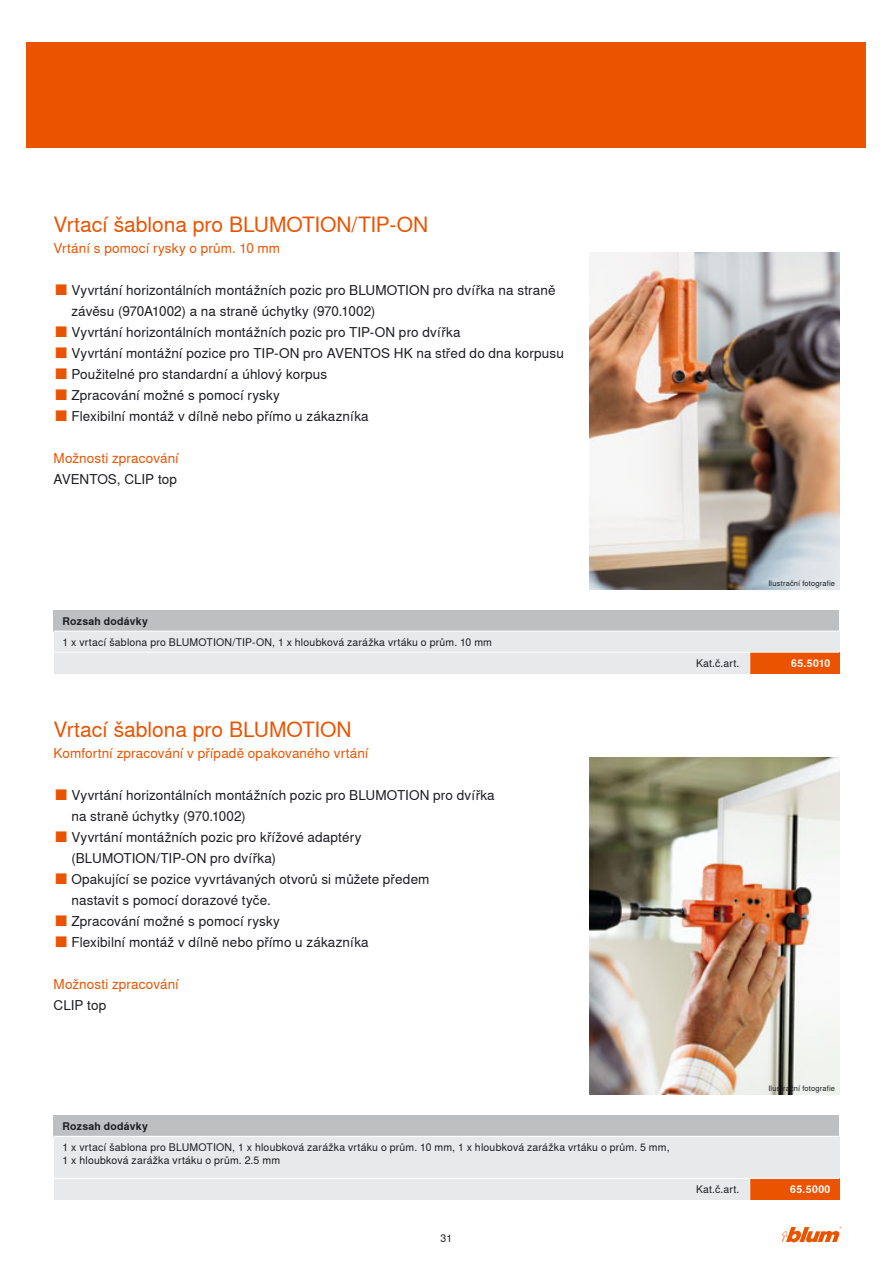
<style>
.page{position:relative;width:893px;height:1263px;background:#fff}
.page>*{position:absolute;margin:0;border:0;box-sizing:border-box;transform-origin:0 0}
.t1{font:21px "Nimbus Sans Global";color:#ea5300}
.t2{font:13.5px/21px "Nimbus Sans Global";letter-spacing:.01em;color:#1b1c20}
.t3{font:13.5px "Nimbus Sans Global";letter-spacing:.01em;color:#ea5300}
.t4{font:10.5px/12.6px "Nimbus Sans Global";letter-spacing:.02em;color:#1b1c20}
.t5{font:700 10.5px "Nimbus Sans Global";letter-spacing:.02em;color:#1b1c20}
.t6{font:700 10.5px "Nimbus Sans Global";letter-spacing:.03em;color:#fff}
.t7{font:7.5px "Nimbus Sans Global";letter-spacing:.025em;color:#1b1c20}
.s1{font-size:18.75px;color:#ea5300}
</style>
<div class="page">
<div style="left:27px;top:42px;width:839px;height:105px;background:#ea5300"></div>
<div style="left:54px;top:610px;width:785px;height:21px;background:#bdbfc1"></div>
<div style="left:54px;top:631px;width:785px;height:43px;background:#e7e9ea"></div>
<div style="left:750px;top:652px;width:89px;height:22px;background:#ea5300"></div>
<div style="left:54px;top:1116px;width:785px;height:21px;background:#bdbfc1"></div>
<div style="left:54px;top:1137px;width:785px;height:63px;background:#e7e9ea"></div>
<div style="left:750px;top:1179px;width:89px;height:21px;background:#ea5300"></div>
<svg style="left:782px;top:1226px;width:60px;height:16px"></svg>
<img style="left:589px;top:253px;width:250px;height:336px">
<img style="left:589px;top:758px;width:250px;height:336px">
<hr style="left:54px;top:631px;width:785px;height:1px;background:#fff">
<hr style="left:54px;top:652px;width:785px;height:1px;background:#fff">
<svg style="left:749px;top:653px;width:1px;height:20px"></svg>
<hr style="left:54px;top:1136px;width:785px;height:1px;background:#fff">
<hr style="left:54px;top:1178px;width:785px;height:1px;background:#fff">
<svg style="left:749px;top:1179px;width:1px;height:21px"></svg>
<h1 class="t1" style="left:54px;top:211px;width:376px">Vrtací šablona pro BLUMOTION/TIP-ON</h1>
<p class="t3" style="left:54px;top:239px;width:228px">Vrtání s pomocí rysky o prům. 10 mm</p>
<p class="t2" style="left:71px;top:279px;width:486px;text-indent:-18px"><span class="s1">■</span> Vyvrtání horizontálních montážních pozic pro BLUMOTION pro dvířka na straně závěsu (970A1002) a na straně úchytky (970.1002)</p>
<p class="t2" style="left:54px;top:321px;width:408px"><span class="s1">■</span> Vyvrtání horizontálních montážních pozic pro TIP-ON pro dvířka</p>
<p class="t2" style="left:54px;top:342px;width:512px"><span class="s1">■</span> Vyvrtání montážní pozice pro TIP-ON pro AVENTOS HK na střed do dna korpusu</p>
<p class="t2" style="left:54px;top:363px;width:275px"><span class="s1">■</span> Použitelné pro standardní a úhlový korpus</p>
<p class="t2" style="left:54px;top:384px;width:228px"><span class="s1">■</span> Zpracování možné s pomocí rysky</p>
<p class="t2" style="left:54px;top:405px;width:317px"><span class="s1">■</span> Flexibilní montáž v dílně nebo přímo u zákazníka</p>
<p class="t3" style="left:54px;top:450px;width:127px">Možnosti zpracování</p>
<p class="t2" style="left:54px;top:468px;width:125px">AVENTOS, CLIP top</p>
<p class="t5" style="left:63px;top:614px;width:87px">Rozsah dodávky</p>
<p class="t4" style="left:63px;top:635px;width:431px">1 x vrtací šablona pro BLUMOTION/TIP-ON, 1 x hloubková zarážka vrtáku o prům. 10 mm</p>
<h1 class="t1" style="left:54px;top:716px;width:300px">Vrtací šablona pro BLUMOTION</h1>
<p class="t3" style="left:54px;top:744px;width:316px">Komfortní zpracování v případě opakovaného vrtání</p>
<p class="t2" style="left:71px;top:784px;width:425px;text-indent:-18px"><span class="s1">■</span> Vyvrtání horizontálních montážních pozic pro BLUMOTION pro dvířka na straně úchytky (970.1002)</p>
<p class="t2" style="left:71px;top:826px;width:291px;text-indent:-18px"><span class="s1">■</span> Vyvrtání montážních pozic pro křížové adaptéry (BLUMOTION/TIP-ON pro dvířka)</p>
<p class="t2" style="left:71px;top:868px;width:360px;text-indent:-18px"><span class="s1">■</span> Opakující se pozice vyvrtávaných otvorů si můžete předem nastavit s pomocí dorazové tyče.</p>
<p class="t2" style="left:54px;top:910px;width:228px"><span class="s1">■</span> Zpracování možné s pomocí rysky</p>
<p class="t2" style="left:54px;top:932px;width:317px"><span class="s1">■</span> Flexibilní montáž v dílně nebo přímo u zákazníka</p>
<p class="t3" style="left:54px;top:976px;width:127px">Možnosti zpracování</p>
<p class="t2" style="left:54px;top:995px;width:54px">CLIP top</p>
<p class="t7" style="left:768px;top:578px;width:68px">Ilustrační fotografie</p>
<p class="t4" style="left:696px;top:657px;width:45px">Kat.č.art.</p>
<p class="t6" style="left:791px;top:656px;width:41px">65.5010</p>
<p class="t5" style="left:63px;top:1120px;width:87px">Rozsah dodávky</p>
<p class="t4" style="left:63px;top:1141px;width:609px">1 x vrtací šablona pro BLUMOTION, 1 x hloubková zarážka vrtáku o prům. 10 mm, 1 x hloubková zarážka vrtáku o prům. 5 mm,<br>1 x hloubková zarážka vrtáku o prům. 2.5 mm</p>
<p class="t4" style="left:441px;top:1232px;width:13px">31</p>
<p class="t4" style="left:696px;top:1183px;width:45px">Kat.č.art.</p>
<p class="t7" style="left:768px;top:1083px;width:68px">Ilustrační fotografie</p>
<p class="t6" style="left:790px;top:1183px;width:42px">65.5000</p>
</div>
